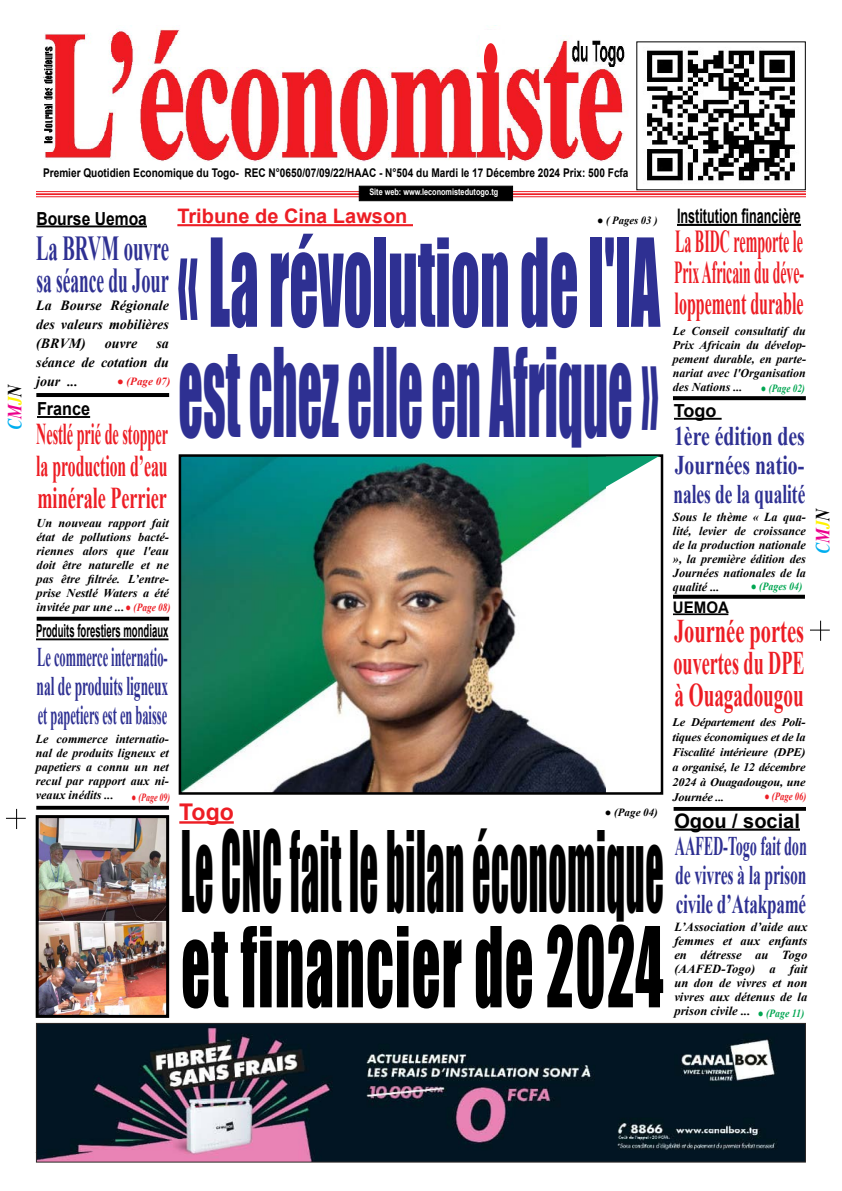
<style>
.page{position:relative;width:842px;height:1191px;background:#fff}
.page>*{position:absolute;margin:0;border:0;box-sizing:border-box;transform-origin:0 0}
.t1{font:113px/110px "Impact";color:#2e3092;scale:.5 1}
.t2{font:102.9px/95px "Impact";letter-spacing:.02em;color:#000;scale:.35 1}
.t3{font:700 35px/32px "Times New Roman";color:#2e3092;scale:.54 1}
.t4{font:700 33px/32px "Times New Roman";color:#ed1d24;text-align:justify;scale:.62 1}
.t5{font:700 31.9px/31px "Times New Roman";color:#ed1d24;text-align:justify;scale:.44 1}
.t6{font:700 30.2px/32px "Times New Roman";color:#ed1d24;text-align:justify;scale:.47 1}
.t7{font:700 26.9px/29px "Times New Roman";color:#2e3092;text-align:justify;scale:.46 1}
.t8{font:700 26.9px/29px "Times New Roman";color:#2e3092;text-align:justify;scale:.52 1}
.t9{font:700 26.9px/29px "Times New Roman";color:#2e3092;text-align:justify;scale:.73 1}
.t10{font:700 23px "Arial";color:#ed1d24}
.t11{font:700 20px "Arial";color:#000;scale:.63 1}
.t12{font:700 20px "Arial";color:#ed1d24}
.t13{font:700 20px "Arial";color:#000}
.t14{font:italic 700 20px "Times New Roman";color:#00aeef;scale:.8 1}
.t15{font:700 18px "Arial";color:#000;scale:.53 1}
.t16{font:700 18px "Arial";color:#000;scale:.87 1}
.t17{font:700 18px "Arial";color:#000;scale:.9 1}
.t18{font:700 18px "Arial";color:#000}
.t19{font:700 16px "Arial";color:#000;scale:.94 1}
.t20{font:italic 700 14px/19px "Times New Roman";color:#000;text-align:justify}
.t21{font:italic 700 12.4px/14px "Times New Roman";color:#000;text-align:justify}
.t22{font:italic 700 12.2px/14px "Times New Roman";color:#000;text-align:justify}
.t23{font:italic 700 12px/14px "Times New Roman";color:#000;text-align:justify}
.t24{font:700 12px "Arial";color:#000;scale:.84 1}
.t25{font:italic 700 11.6px/15px "Times New Roman";letter-spacing:-.02em;color:#000;text-align:justify;scale:1.06 1}
.t26{font:italic 700 11px "Times New Roman";color:#000;scale:.96 1}
.t27{font:italic 700 11px "Times New Roman";color:#00a651;scale:.9 1}
.t28{font:italic 700 11px "Times New Roman";color:#00a651;scale:.89 1}
.t29{font:italic 700 11px "Times New Roman";color:#ed1d24}
.t30{font:italic 700 11px "Times New Roman";color:#00a651;scale:.83 1}
.t31{font:italic 700 11px "Times New Roman";color:#ed1d24;scale:.79 1}
.t32{font:italic 700 11px "Times New Roman";color:#000}
.t33{font:italic 700 11px "Times New Roman";color:#ed1d24;scale:.73 1}
.t34{font:700 9px "Arial";color:#fff;scale:.81 1}
.s1{color:#ec008c}
.s2{color:#fff200}
.s3{color:#000}
.s4{font-family:"Trebuchet"}
.s5{font-family:"Trebuchet";font-size:11px;color:#ed1d24}
.s6{font-size:11px;color:#ed1d24}
</style>
<div class="page">
<svg style="left:810px;top:620px;width:20px;height:21px"></svg>
<svg style="left:6px;top:809px;width:20px;height:20px"></svg>
<img style="left:647px;top:50px;width:148px;height:131px">
<img style="left:43px;top:25px;width:583px;height:137px">
<div style="left:480px;top:30px;width:22px;height:37px;background:#fff"></div>
<div style="left:484px;top:43px;width:13px;height:32px;background:#ed1d24;border-radius:50%"></div>
<hr style="left:36px;top:191px;width:770px;height:1px;background:#ed1d24">
<hr style="left:36px;top:193px;width:770px;height:2px;background:#ed1d24">
<hr style="left:36px;top:196px;width:770px;height:1px;background:#ed1d24">
<div style="left:359px;top:186px;width:154px;height:15px;background:#000;border:1px solid #000"></div>
<hr style="left:37px;top:416px;width:53px;height:2px;background:#000">
<img style="left:183px;top:458px;width:422px;height:332px">
<div style="left:179px;top:454px;width:484px;height:340px;border:3px solid #000"></div>
<hr style="left:37px;top:617px;width:132px;height:3px;background:#000">
<hr style="left:36px;top:806px;width:133px;height:3px;background:#000">
<svg style="left:674px;top:807px;width:132px;height:4px"></svg>
<hr style="left:36px;top:393px;width:133px;height:4px;background:#000">
<hr style="left:36px;top:225px;width:111px;height:2px;background:#000">
<svg style="left:673px;top:595px;width:132px;height:4px"></svg>
<hr style="left:177px;top:224px;width:236px;height:2px;background:#ed1d24">
<svg style="left:673px;top:396px;width:133px;height:4px"></svg>
<hr style="left:677px;top:224px;width:124px;height:2px;background:#000">
<hr style="left:674px;top:418px;width:48px;height:2px;background:#000">
<hr style="left:673px;top:613px;width:55px;height:2px;background:#000">
<hr style="left:179px;top:821px;width:55px;height:2px;background:#ed1d24">
<hr style="left:674px;top:828px;width:126px;height:2px;background:#000">
<img style="left:40px;top:819px;width:125px;height:195px">
<div style="left:36px;top:815px;width:133px;height:203px;border:3px solid #000"></div>
<hr style="left:36px;top:638px;width:133px;height:2px;background:#000">
<img style="left:38px;top:1025px;width:766px;height:135px">
<div style="left:36px;top:1023px;width:770px;height:139px;border:1px solid #2d2827"></div>
<svg style="left:588px;top:456px;width:72px;height:41px"></svg>
<h3 class="t14" style="left:1px;top:429px;width:59px;rotate:-90deg">C<span class="s1">M</span><span class="s2">J</span><span class="s3">N</span></h3>
<p class="t24" style="left:43px;top:164px;width:698px">Premier Quotidien Economique du Togo- REC N°0650/07/09/22/HAAC - N°504 du Mardi le 17 Décembre 2024 Prix: 500 Fcfa</p>
<h3 class="t16" style="left:36px;top:205px;width:129px">Bourse Uemoa</h3>
<h3 class="t3" style="left:36px;top:231px;width:248px">La BRVM ouvre sa séance du Jour</h3>
<p class="t20" style="left:36px;top:296px;width:134px">La Bourse Régionale des valeurs mobilières (BRVM)</p>
<p class="t20" style="left:36px;top:334px;width:134px;text-indent:120px">sa séance de cotation du jour ...</p>
<p class="t20" style="left:105px;top:334px;width:34px">ouvre</p>
<p class="t29" style="left:117px;top:374px;width:55px"><span class="s4">●</span> (Page 07)</p>
<h3 class="t17" style="left:37px;top:396px;width:61px">France</h3>
<h3 class="t6" style="left:36px;top:417px;width:282px">Nestlé prié de stopper la production d’eau minérale Perrier</h3>
<p class="t34" style="left:369px;top:185px;width:161px">Site web: www.leconomistedutogo.tg</p>
<h3 class="t12" style="left:177px;top:202px;width:232px">Tribune de Cina Lawson</h3>
<h1 class="t1" style="left:177px;top:224px;width:967px">« La révolution de l'IA est chez elle en Afrique »</h1>
<p class="t26" style="left:597px;top:213px;width:65px"><span class="s4">●</span> ( Pages 03 )</p>
<p class="t23" style="left:37px;top:515px;width:136px;text-align:left">Un nouveau rapport fait état de pollutions bacté&shy;riennes alors que l'eau doit être naturelle et ne pas être filtrée. L’entre&shy;prise Nestlé Waters a été invitée par une ...<span class="s5">●</span> <span class="s6">(Page 08)</span></p>
<h3 class="t15" style="left:36px;top:618px;width:252px">Produits forestiers mondiaux</h3>
<h3 class="t7" style="left:37px;top:642px;width:288px">Le commerce internatio&shy;nal de produits ligneux et papetiers est en baisse</h3>
<p class="t22" style="left:36px;top:732px;width:135px">Le commerce internatio&shy;nal de produits ligneux et papetiers a connu un net recul par rapport aux ni&shy;veaux inédits ...</p>
<p class="t33" style="left:132px;top:789px;width:54px"><span class="s4">●</span> (Page 09)</p>
<h3 class="t10" style="left:179px;top:795px;width:56px">Togo</h3>
<p class="t32" style="left:605px;top:804px;width:55px"><span class="s4">●</span> (Page 04)</p>
<h2 class="t2" style="left:181px;top:821px;width:1382px">Le CNC fait le bilan économique et financier de 2024</h2>
<h3 class="t11" style="left:677px;top:202px;width:198px">Institution financière</h3>
<h3 class="t5" style="left:674px;top:225px;width:297px">La BIDC remporte le Prix Africain du déve&shy;loppement durable</h3>
<p class="t23" style="left:673px;top:323px;width:135px">Le Conseil consultatif du Prix Africain du dévelop&shy;pement durable, en parte&shy;nariat avec l'Organisation des Nations ...</p>
<p class="t30" style="left:761px;top:381px;width:55px"><span class="s4">●</span> (Page 02)</p>
<h3 class="t18" style="left:674px;top:398px;width:44px">Togo</h3>
<h3 class="t9" style="left:674px;top:420px;width:182px">1ère édition des Journées natio&shy;nales de la qualité</h3>
<p class="t22" style="left:673px;top:509px;width:135px">Sous le thème « La qua&shy;lité, levier de croissance de la production nationale », la première édition des Journées nationales de la qualité ...</p>
<p class="t27" style="left:751px;top:578px;width:59px"><span class="s4">●</span> (Pages 04)</p>
<h3 class="t19" style="left:673px;top:595px;width:61px">UEMOA</h3>
<h3 class="t4" style="left:673px;top:614px;width:213px">Journée portes ouvertes du DPE à Ouagadougou</h3>
<p class="t25" style="left:672px;top:714px;width:127px">Le Département des Poli&shy;tiques économiques et de la Fiscalité intérieure (DPE) a organisé, le 12 décembre 2024 à Ouagadougou, une Journée ...</p>
<p class="t31" style="left:764px;top:789px;width:55px"><span class="s4">●</span> (Page 06)</p>
<h3 class="t13" style="left:674px;top:806px;width:127px">Ogou / social</h3>
<h3 class="t8" style="left:675px;top:831px;width:256px">AAFED-Togo fait don de vivres à la prison civile d’Atakpamé</h3>
<p class="t21" style="left:674px;top:919px;width:135px">L’Association d’aide aux femmes et aux enfants en détresse au Togo (AAFED-Togo) a fait un don de vivres et non vivres aux détenus de la prison civile ...</p>
<p class="t28" style="left:758px;top:1005px;width:54px"><span class="s4">●</span> (Page 11)</p>
<h3 class="t14" style="left:809px;top:554px;width:59px;rotate:-90deg">C<span class="s1">M</span><span class="s2">J</span><span class="s3">N</span></h3>
</div>
